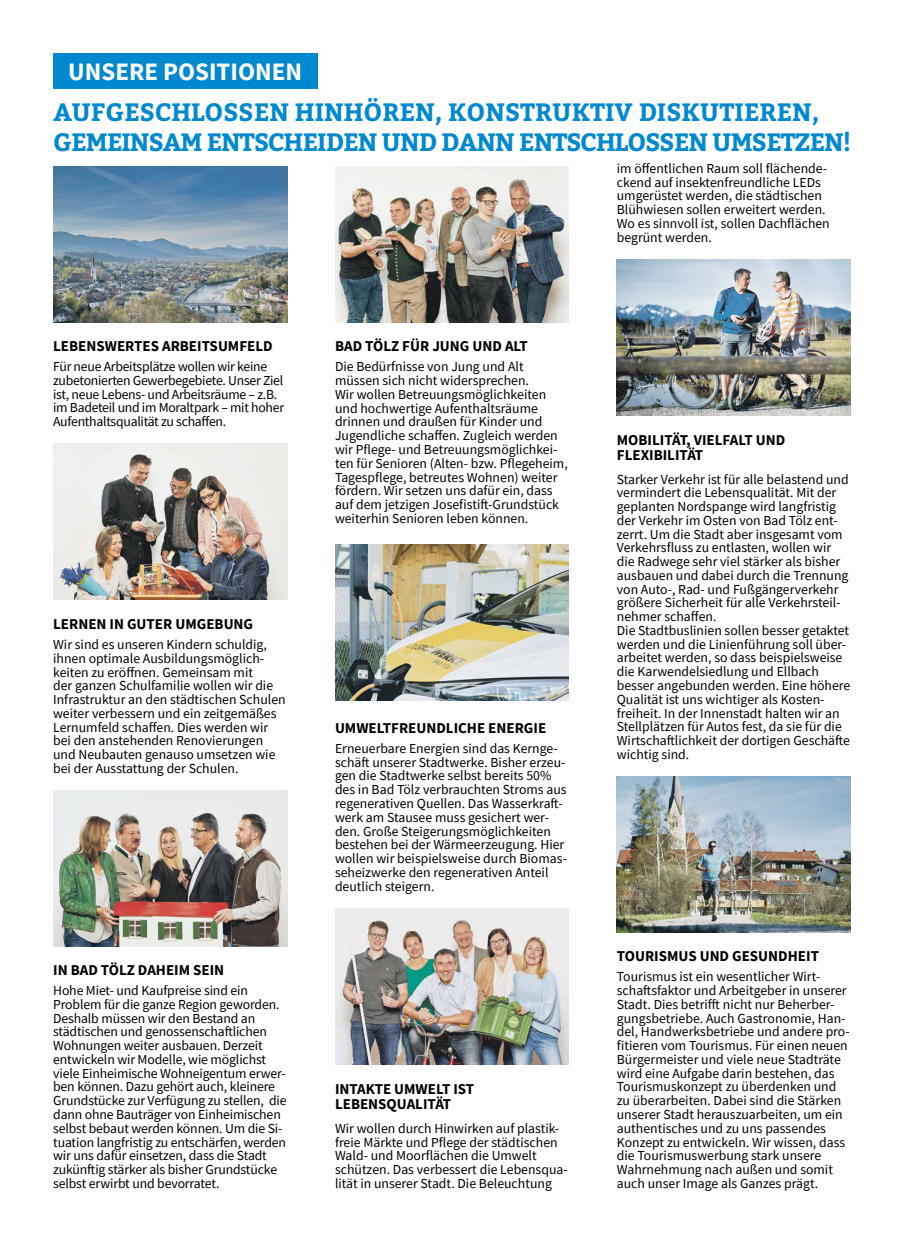
<style>
.page{position:relative;width:904px;height:1241px;background:#fff}
.page>*{position:absolute;margin:0;border:0;box-sizing:border-box;transform-origin:0 0}
.t1{font:700 25px/30px "Bitter";letter-spacing:-.035em;color:#0089cf}
.t2{font:700 25px "Source Sans Pro";color:#fff}
.t3{font:700 15px/15px "Source Sans Pro";color:#000}
.t4{font:13.75px/13.8px "Source Sans Pro";color:#000}
.t5{font:13.75px/13.8px "Source Sans Pro";letter-spacing:-.02em;color:#000}
</style>
<div class="page">
<div style="left:53px;top:53px;width:264px;height:36px;background:#0089cf"></div>
<img style="left:617px;top:776px;width:233px;height:156px">
<img style="left:335px;top:908px;width:234px;height:156px">
<img style="left:53px;top:790px;width:234px;height:156px">
<img style="left:617px;top:259px;width:233px;height:156px">
<img style="left:335px;top:544px;width:234px;height:156px">
<img style="left:53px;top:444px;width:234px;height:155px">
<img style="left:335px;top:167px;width:234px;height:155px">
<img style="left:53px;top:167px;width:234px;height:155px">
<h1 class="t2" style="left:68px;top:55px;width:235px">UNSERE POSITIONEN</h1>
<h1 class="t1" style="left:53px;top:98px;width:799px">AUFGESCHLOSSEN HINHÖREN, KONSTRUKTIV DISKUTIEREN,<br>GEMEINSAM ENTSCHEIDEN UND DANN ENTSCHLOSSEN UMSETZEN!</h1>
<p class="t3" style="left:53px;top:338px;width:221px">LEBENSWERTES ARBEITSUMFELD</p>
<p class="t5" style="left:53px;top:359px;width:232px">Für neue Arbeitsplätze wollen wir keine zubetonierten Gewerbegebiete. Unser Ziel ist, neue Lebens- und Arbeitsräume – z.B. im Badeteil und im Moraltpark – mit hoher Aufenthaltsqualität zu schaffen.</p>
<p class="t3" style="left:53px;top:616px;width:201px">LERNEN IN GUTER UMGEBUNG</p>
<p class="t4" style="left:53px;top:637px;width:234px">Wir sind es unseren Kindern schuldig, ihnen optimale Ausbildungsmöglich&shy;keiten zu eröffnen. Gemeinsam mit<br>der ganzen Schulfamilie wollen wir die Infrastruktur an den städtischen Schulen weiter verbessern und ein zeitgemäßes Lernumfeld schaffen. Dies werden wir bei den anstehenden Renovierungen und Neubauten genauso umsetzen wie bei der Ausstattung der Schulen.</p>
<p class="t3" style="left:53px;top:962px;width:173px">IN BAD TÖLZ DAHEIM SEIN</p>
<p class="t4" style="left:53px;top:983px;width:235px">Hohe Miet- und Kaufpreise sind ein Problem für die ganze Region geworden.<br>Deshalb müssen wir den Bestand an städtischen und genossenschaftlichen Wohnungen weiter ausbauen. Derzeit entwickeln wir Modelle, wie möglichst viele Einheimische Wohneigentum erwer&shy;ben können. Dazu gehört auch, kleinere Grundstücke zur Verfügung zu stellen, die dann ohne Bauträger von Einheimischen selbst bebaut werden können. Um die Si&shy;tuation langfristig zu entschärfen, werden wir uns dafür einsetzen, dass die Stadt zukünftig stärker als bisher Grundstücke selbst erwirbt und bevorratet.</p>
<p class="t3" style="left:335px;top:338px;width:194px">BAD TÖLZ FÜR JUNG UND ALT</p>
<p class="t4" style="left:335px;top:360px;width:234px">Die Bedürfnisse von Jung und Alt müssen sich nicht widersprechen.<br>Wir wollen Betreuungsmöglichkeiten und hochwertige Aufenthaltsräume drinnen und draußen für Kinder und Jugendliche schaffen. Zugleich werden wir Pflege- und Betreuungsmöglichkei&shy;ten für Senioren (Alten- bzw. Pflegeheim, Tagespflege, betreutes Wohnen) weiter fördern. Wir setzen uns dafür ein, dass auf dem jetzigen Josefistift-Grundstück weiterhin Senioren leben können.</p>
<p class="t3" style="left:335px;top:720px;width:213px">UMWELTFREUNDLICHE ENERGIE</p>
<p class="t4" style="left:335px;top:741px;width:233px">Erneuerbare Energien sind das Kernge&shy;schäft unserer Stadtwerke. Bisher erzeu&shy;gen die Stadtwerke selbst bereits 50% des in Bad Tölz verbrauchten Stroms aus regenerativen Quellen. Das Wasserkraft&shy;werk am Stausee muss gesichert wer&shy;den. Große Steigerungsmöglichkeiten bestehen bei der Wärmeerzeugung. Hier wollen wir beispielsweise durch Biomas&shy;seheizwerke den regenerativen Anteil deutlich steigern.</p>
<p class="t3" style="left:335px;top:1081px;width:141px">INTAKTE UMWELT IST<br>LEBENSQUALITÄT</p>
<p class="t4" style="left:335px;top:1120px;width:234px">Wir wollen durch Hinwirken auf plastik&shy;freie Märkte und Pflege der städtischen Wald- und Moorflächen die Umwelt schützen. Das verbessert die Lebensqua&shy;lität in unserer Stadt. Die Beleuchtung</p>
<p class="t4" style="left:617px;top:161px;width:214px">im öffentlichen Raum soll flächende&shy;ckend auf insektenfreundliche LEDs umgerüstet werden, die städtischen Blühwiesen sollen erweitert werden.<br>Wo es sinnvoll ist, sollen Dachflächen begrünt werden.</p>
<p class="t3" style="left:617px;top:432px;width:170px">MOBILITÄT, VIELFALT UND<br>FLEXIBILITÄT</p>
<p class="t4" style="left:617px;top:472px;width:235px">Starker Verkehr ist für alle belastend und vermindert die Lebensqualität. Mit der geplanten Nordspange wird langfristig der Verkehr im Osten von Bad Tölz ent&shy;zerrt. Um die Stadt aber insgesamt vom Verkehrsfluss zu entlasten, wollen wir die Radwege sehr viel stärker als bisher ausbauen und dabei durch die Trennung von Auto-, Rad- und Fußgängerverkehr größere Sicherheit für alle Verkehrsteil&shy;nehmer schaffen.<br>Die Stadtbuslinien sollen besser getaktet werden und die Linienführung soll über&shy;arbeitet werden, so dass beispielsweise die Karwendelsiedlung und Ellbach besser angebunden werden. Eine höhere Qualität ist uns wichtiger als Kosten&shy;freiheit. In der Innenstadt halten wir an Stellplätzen für Autos fest, da sie für die Wirtschaftlichkeit der dortigen Geschäfte wichtig sind.</p>
<p class="t3" style="left:617px;top:948px;width:204px">TOURISMUS UND GESUNDHEIT</p>
<p class="t4" style="left:617px;top:969px;width:234px">Tourismus ist ein wesentlicher Wirt&shy;schaftsfaktor und Arbeitgeber in unserer Stadt. Dies betrifft nicht nur Beherber&shy;gungsbetriebe. Auch Gastronomie, Han&shy;del, Handwerksbetriebe und andere pro&shy;fitieren vom Tourismus. Für einen neuen Bürgermeister und viele neue Stadträte wird eine Aufgabe darin bestehen, das Tourismuskonzept zu überdenken und zu überarbeiten. Dabei sind die Stärken unserer Stadt herauszuarbeiten, um ein authentisches und zu uns passendes Konzept zu entwickeln. Wir wissen, dass die Tourismuswerbung stark unsere Wahrnehmung nach außen und somit auch unser Image als Ganzes prägt.</p>
</div>
